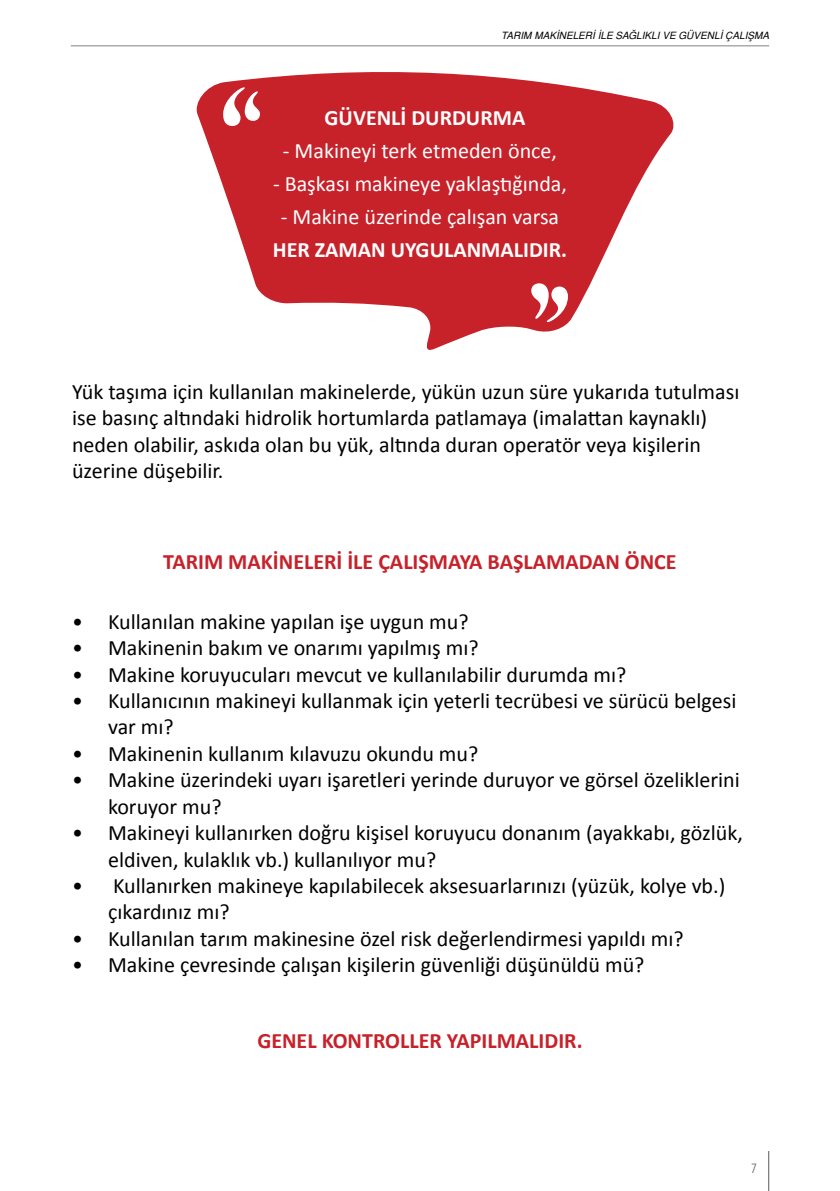
<style>
.page{position:relative;width:840px;height:1191px;background:#fff}
.page>*{position:absolute;margin:0;border:0;box-sizing:border-box;transform-origin:0 0}
.t1{font:22px/26.4px "Calibri";color:#000}
.t2{font:22px "Calibri";color:#fff}
.t3{font:700 22px "Calibri";color:#c7212a}
.t4{font:700 22px "Calibri";color:#fff}
.t5{font:300 condensed 14px "Klavika CH";color:#58595b}
.t6{font:italic 10px "Helvetica Tr";color:#000}
</style>
<div class="page">
<hr style="left:71px;top:45px;width:697px;height:1px;background:#808285">
<hr style="left:768px;top:1151px;width:1px;height:40px;background:#58595b">
<svg style="left:196px;top:72px;width:478px;height:278px;fill:#c7212a"></svg>
<svg style="left:223px;top:87px;width:37px;height:39px"></svg>
<svg style="left:531px;top:283px;width:36px;height:39px"></svg>
<p class="t6" style="left:501px;top:29px;width:269px">TARIM MAKİNELERİ İLE SAĞLIKLI VE GÜVENLİ ÇALIŞMA</p>
<p class="t4" style="left:324px;top:104px;width:202px">GÜVENLİ DURDURMA</p>
<p class="t2" style="left:283px;top:137px;width:275px">- Makineyi terk etmeden önce,</p>
<p class="t2" style="left:273px;top:170px;width:295px">- Başkası makineye yaklaştığında,</p>
<p class="t2" style="left:280px;top:203px;width:280px">- Makine üzerinde çalışan varsa</p>
<p class="t4" style="left:273px;top:236px;width:295px">HER ZAMAN UYGULANMALIDIR.</p>
<p class="t1" style="left:72px;top:378px;width:668px">Yük taşıma için kullanılan makinelerde, yükün uzun süre yukarıda tutulması ise basınç altındaki hidrolik hortumlarda patlamaya (imalattan kaynaklı) neden olabilir, askıda olan bu yük, altında duran operatör veya kişilerin üzerine düşebilir.</p>
<p class="t3" style="left:163px;top:548px;width:514px">TARIM MAKİNELERİ İLE ÇALIŞMAYA BAŞLAMADAN ÖNCE</p>
<p class="t1" style="left:72px;top:608px;width:398px">• Kullanılan makine yapılan işe uygun mu?</p>
<p class="t1" style="left:72px;top:635px;width:408px">• Makinenin bakım ve onarımı yapılmış mı?</p>
<p class="t1" style="left:72px;top:661px;width:555px">• Makine koruyucuları mevcut ve kullanılabilir durumda mı?</p>
<p class="t1" style="left:108px;top:687px;width:629px;text-indent:-36px">• Kullanıcının makineyi kullanmak için yeterli tecrübesi ve sürücü belgesi var mı?</p>
<p class="t1" style="left:72px;top:740px;width:407px">• Makinenin kullanım kılavuzu okundu mu?</p>
<p class="t1" style="left:108px;top:767px;width:633px;text-indent:-36px">• Makine üzerindeki uyarı işaretleri yerinde duruyor ve görsel özeliklerini koruyor mu?</p>
<p class="t1" style="left:108px;top:819px;width:636px;text-indent:-36px">• Makineyi kullanırken doğru kişisel koruyucu donanım (ayakkabı, gözlük, eldiven, kulaklık vb.) kullanılıyor mu?</p>
<p class="t1" style="left:108px;top:872px;width:618px;text-indent:-36px">• Kullanırken makineye kapılabilecek aksesuarlarınızı (yüzük, kolye vb.) çıkardınız mı?</p>
<p class="t1" style="left:72px;top:925px;width:612px">• Kullanılan tarım makinesine özel risk değerlendirmesi yapıldı mı?</p>
<p class="t1" style="left:72px;top:951px;width:573px">• Makine çevresinde çalışan kişilerin güvenliği düşünüldü mü?</p>
<p class="t3" style="left:257px;top:1026px;width:326px">GENEL KONTROLLER YAPILMALIDIR.</p>
<p class="t5" style="left:750px;top:1160px;width:7px">7</p>
</div>
